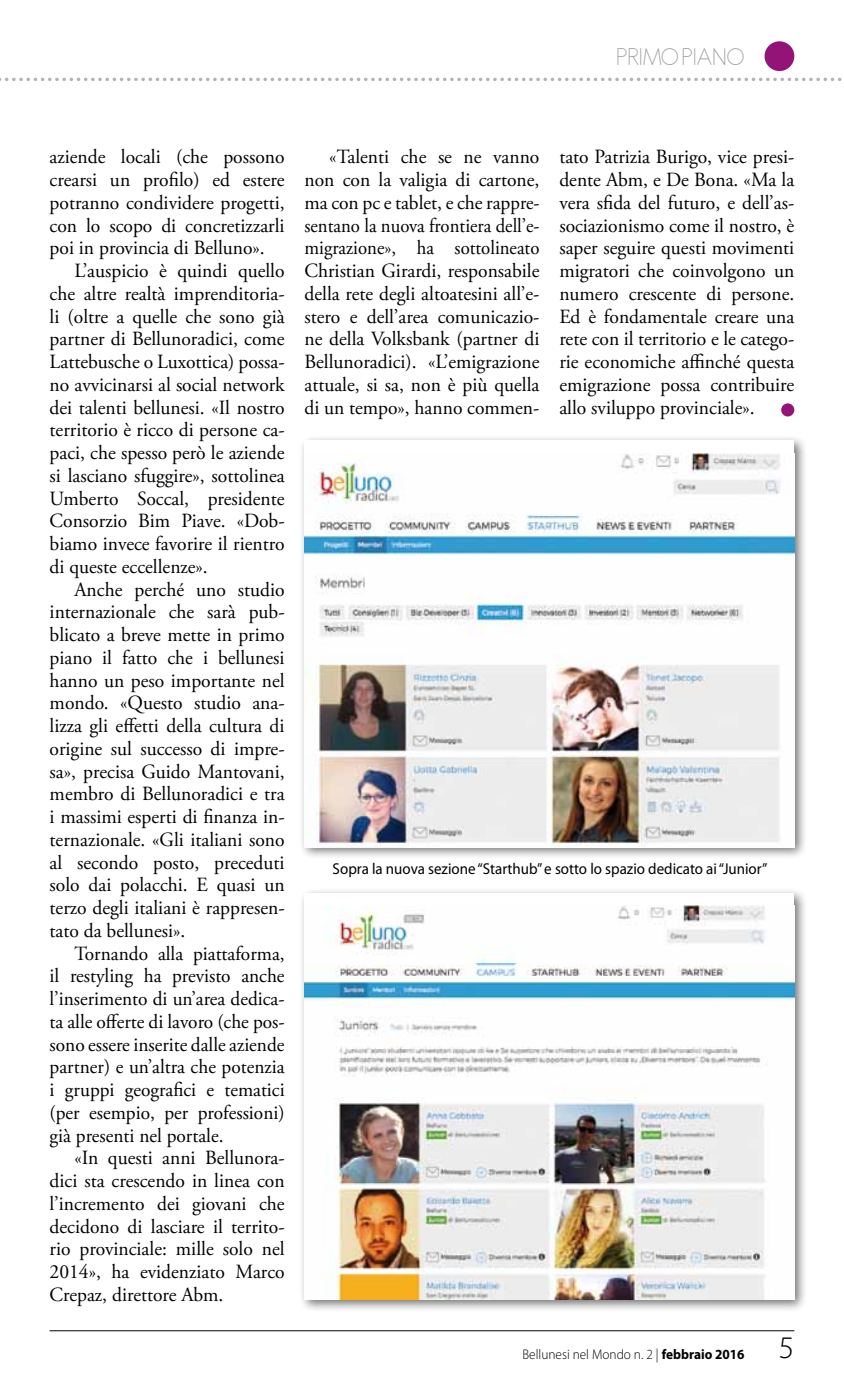
<style>
.page{position:relative;width:844px;height:1389px;background:#fff}
.page>*{position:absolute;margin:0;border:0;box-sizing:border-box;transform-origin:0 0}
.t1{font:300 31.5px "Myriad Pro";color:#000}
.bnm{font:200 26.25px "Antipasto";color:#9c9e9f}
.bnm-2{font:20.12px/22.8px "Adobe Garamond Pro";color:#000;text-align:justify}
.bnm-3{font:20.12px/22.8px "Adobe Garamond Pro";color:#000;text-align:justify;scale:.96 1}
.dida_abm{font:15.75px "Myriad Pro";color:#000;scale:.95 1}
.t2{font:300 14px "Myriad Pro";color:#000;scale:.95 1}
.s1{font-weight:700}
</style>
<div class="page">
<svg style="left:0;top:78px;width:842px;height:3px"></svg>
<hr style="left:50px;top:1330px;width:744px;height:1px;background:#000">
<div style="left:781px;top:403px;width:13px;height:14px;background:#931476;border-radius:50%"></div>
<div style="left:764px;top:41px;width:30px;height:30px;background:#931476;border-radius:50%"></div>
<div style="left:298px;top:435px;width:509px;height:425px;background:#000;opacity:.55"></div>
<div style="left:304px;top:441px;width:490px;height:406px;background:#fff"></div>
<img style="left:304px;top:453px;width:490px;height:394px">
<div style="left:298px;top:887px;width:509px;height:426px;background:#000;opacity:.55"></div>
<div style="left:304px;top:893px;width:490px;height:407px;background:#fff"></div>
<img style="left:304px;top:906px;width:490px;height:394px">
<p class="bnm" style="left:616px;top:41px;width:129px">PRIMO PIANO</p>
<p class="bnm-2" style="left:50px;top:146px;width:236px">aziende locali (che possono crearsi un profilo) ed estere potranno condividere progetti, con lo scopo di concretizzarli poi in provincia di Belluno».</p>
<p class="bnm-2" style="left:50px;top:260px;width:236px;text-indent:25px">L’auspicio è quindi quello che altre realtà imprenditoria&shy;li (oltre a quelle che sono già partner di Bellunoradici, come Lattebusche o Luxottica) possa&shy;no avvicinarsi al social network dei talenti bellunesi. «Il nostro territorio è ricco di persone ca&shy;paci, che spesso però le aziende si lasciano sfuggire», sottolinea Umberto Soccal, presidente Consorzio Bim Piave. «Dob&shy;biamo invece favorire il rientro di queste eccellenze».</p>
<p class="bnm-2" style="left:50px;top:579px;width:236px;text-indent:25px">Anche perché uno studio internazionale che sarà pub&shy;blicato a breve mette in primo piano il fatto che i bellunesi hanno un peso importante nel mondo. «Questo studio ana&shy;lizza gli effetti della cultura di origine sul successo di impre&shy;sa», precisa Guido Mantovani, membro di Bellunoradici e tra i massimi esperti di finanza in&shy;ternazionale. «Gli italiani sono al secondo posto, preceduti solo dai polacchi. E quasi un terzo degli italiani è rappresen&shy;tato da bellunesi».</p>
<p class="bnm-3" style="left:50px;top:943px;width:246px;text-indent:25px">Tornando alla piattaforma, il restyling ha previsto anche l’inserimento di un’area dedica&shy;ta alle offerte di lavoro (che pos&shy;sono essere inserite dalle aziende partner) e un’altra che potenzia i gruppi geografici e tematici (per esempio, per professioni) già presenti nel portale.</p>
<p class="bnm-2" style="left:50px;top:1147px;width:236px;text-indent:25px">«In questi anni Bellunora&shy;dici sta crescendo in linea con l’incremento dei giovani che decidono di lasciare il territo&shy;rio provinciale: mille solo nel 2014», ha evidenziato Marco Crepaz, direttore Abm.</p>
<p class="bnm-2" style="left:304px;top:146px;width:236px;text-indent:25px">«Talenti che se ne vanno non con la valigia di cartone, ma con pc e tablet, e che rappre&shy;sentano la nuova frontiera dell’e&shy;migrazione», ha sottolineato Christian Girardi, responsabile della rete degli altoatesini all’e&shy;stero e dell’area comunicazio&shy;ne della Volksbank (partner di Bellunoradici). «L’emigrazione attuale, si sa, non è più quella di un tempo», hanno commen-</p>
<p class="bnm-2" style="left:559px;top:146px;width:236px">tato Patrizia Burigo, vice presi&shy;dente Abm, e De Bona. «Ma la vera sfida del futuro, e dell’as&shy;sociazionismo come il nostro, è saper seguire questi movimenti migratori che coinvolgono un numero crescente di persone.<br>Ed è fondamentale creare una rete con il territorio e le catego&shy;rie economiche affinché questa emigrazione possa contribuire allo sviluppo provinciale».</p>
<p class="dida_abm" style="left:332px;top:859px;width:459px">Sopra la nuova sezione “Starthub” e sotto lo spazio dedicato ai “Junior”</p>
<p class="t2" style="left:522px;top:1346px;width:235px">Bellunesi nel Mondo n. 2 | <span class="s1">febbraio 2016</span></p>
<h1 class="t1" style="left:778px;top:1329px;width:17px">5</h1>
</div>
